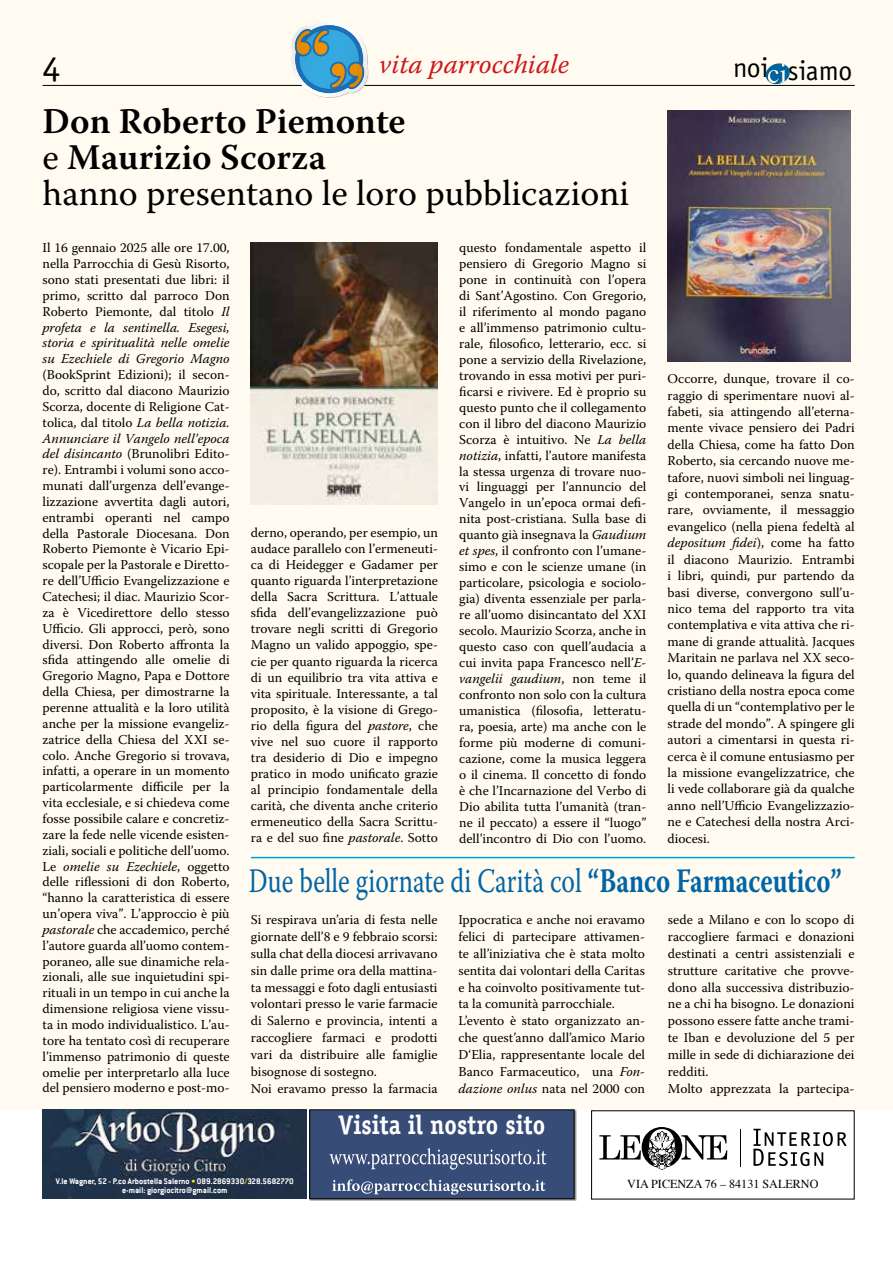
<style>
.page{position:relative;width:893px;height:1263px;background:#fff}
.page>*{position:absolute;margin:0;border:0;box-sizing:border-box;transform-origin:0 0}
.t1{font:36px/36px "Warnock Pro";color:#000}
.t2{font:36px "Officina Sans Std";color:#000}
.t3{font:34.2px "Warnock Pro";color:#0065a6;scale:.75 1}
.t4{font:27.75px "Officina Sans Std";letter-spacing:-.01em;color:#000}
.t5{font:700 27px "Officina Serif Std";color:#fff;scale:.89 1}
.t6{font:italic 27px "Warnock Pro";color:#cd171a}
.t7{font:13.5px/15.9px "Warnock Pro";color:#000;text-align:justify}
.t8{font:12.15px "Times";color:#000}
.t9{font:700 9px/9px "Conduit ITC";color:#fff;text-align:center}
.s1{font-weight:600}
.s2{font-style:italic}
.s3{font-weight:700}
.s4{color:#ffed00}
</style>
<div class="page">
<div style="left:0;top:0;width:893px;height:1109px;background:#fffbf0"></div>
<svg style="left:291px;top:22px;width:78px;height:76px"></svg>
<img style="left:43px;top:1109px;width:263px;height:90px">
<div style="left:309px;top:1109px;width:268px;height:92px;background:#000;opacity:.48"></div>
<div style="left:310px;top:1110px;width:264px;height:89px;background:#384c78"></div>
<div style="left:310px;top:1109px;width:264px;height:90px;border:1px solid #000"></div>
<svg style="left:330px;top:1148px;width:216px;height:21px"></svg>
<svg style="left:332px;top:1179px;width:213px;height:15px"></svg>
<svg style="left:599px;top:1127px;width:128px;height:43px"></svg>
<hr style="left:740px;top:1129px;width:1px;height:37px;background:#000">
<svg style="left:753px;top:1129px;width:94px;height:37px"></svg>
<img style="left:251px;top:242px;width:186px;height:262px">
<img style="left:667px;top:110px;width:183px;height:252px">
<hr style="left:251px;top:857px;width:604px;height:1px;background:#009fe3">
<h3 class="t6" style="left:379px;top:48px;width:192px">vita parrocchiale</h3>
<h1 class="t2" style="left:43px;top:48px;width:19px">4</h1>
<h3 class="t4" style="left:733px;top:55px;width:121px">noi siamo</h3>
<h1 class="t1" style="left:43px;top:102px;width:588px"><span class="s1">Don Roberto Piemonte<br></span>e <span class="s1">Maurizio Scorza<br></span>hanno presentano le loro pubblicazioni</h1>
<p class="t7" style="left:43px;top:240px;width:189px">Il 16 gennaio 2025 alle ore 17.00, nella Parrocchia di Gesù Risorto, sono stati presentati due libri: il primo, scritto dal parroco Don Roberto Piemonte, dal titolo <span class="s2">Il profeta e la sentinella. Esegesi, storia e spiritualità nelle omelie su Ezechiele di Gregorio Magno</span></p>
<p class="t7" style="left:43px;top:366px;width:189px">(BookSprint Edizioni); il secon&shy;do, scritto dal diacono Maurizio Scorza, docente di Religione Cat&shy;tolica, dal titolo <span class="s2">La bella notizia.<br>Annunciare il Vangelo nell’epoca del disincanto</span> (Brunolibri Edito&shy;re). Entrambi i volumi sono acco&shy;munati dall’urgenza dell’evange&shy;lizzazione avvertita dagli autori, entrambi operanti nel campo della Pastorale Diocesana. Don Roberto Piemonte è Vicario Epi&shy;scopale per la Pastorale e Diretto&shy;re dell’Ufficio Evangelizzazione e Catechesi; il diac. Maurizio Scor&shy;za è Vicedirettore dello stesso Ufficio. Gli approcci, però, sono diversi. Don Roberto affronta la sfida attingendo alle omelie di Gregorio Magno, Papa e Dottore della Chiesa, per dimostrarne la perenne attualità e la loro utilità anche per la missione evangeliz&shy;zatrice della Chiesa del XXI se&shy;colo. Anche Gregorio si trovava, infatti, a operare in un momento particolarmente difficile per la vita ecclesiale, e si chiedeva come fosse possibile calare e concretiz&shy;zare la fede nelle vicende esisten&shy;ziali, sociali e politiche dell’uomo.<br>Le <span class="s2">omelie su Ezechiele</span>, oggetto delle riflessioni di don Roberto, “hanno la caratteristica di essere un’opera viva”. L’approccio è più <span class="s2">pastorale</span> che accademico, perché l’autore guarda all’uomo contem&shy;poraneo, alle sue dinamiche rela&shy;zionali, alle sue inquietudini spi&shy;rituali in un tempo in cui anche la dimensione religiosa viene vissu&shy;ta in modo individualistico. L’au&shy;tore ha tentato così di recuperare l’immenso patrimonio di queste omelie per interpretarlo alla luce del pensiero moderno e post-mo-</p>
<p class="t7" style="left:251px;top:524px;width:189px">derno, operando, per esempio, un audace parallelo con l’ermeneuti&shy;ca di Heidegger e Gadamer per quanto riguarda l’interpretazione della Sacra Scrittura. L’attuale sfida dell’evangelizzazione può trovare negli scritti di Gregorio Magno un valido appoggio, spe&shy;cie per quanto riguarda la ricerca di un equilibrio tra vita attiva e vita spirituale. Interessante, a tal proposito, è la visione di Grego&shy;rio della figura del <span class="s2">pastore</span>, che vive nel suo cuore il rapporto tra desiderio di Dio e impegno pratico in modo unificato grazie al principio fondamentale della carità, che diventa anche criterio ermeneutico della Sacra Scrittu&shy;ra e del suo fine <span class="s2">pastorale</span>. Sotto</p>
<p class="t7" style="left:459px;top:239px;width:189px">questo fondamentale aspetto il pensiero di Gregorio Magno si pone in continuità con l’opera di Sant’Agostino. Con Gregorio, il riferimento al mondo pagano e all’immenso patrimonio cultu&shy;rale, filosofico, letterario, ecc. si pone a servizio della Rivelazione, trovando in essa motivi per puri&shy;ficarsi e rivivere. Ed è proprio su questo punto che il collegamento con il libro del diacono Maurizio Scorza è intuitivo. Ne <span class="s2">La bella notizia</span>, infatti, l’autore manifesta la stessa urgenza di trovare nuo&shy;vi linguaggi per l’annuncio del Vangelo in un’epoca ormai defi&shy;nita post-cristiana. Sulla base di quanto già insegnava la <span class="s2">Gaudium et spes</span>, il confronto con l’umane&shy;simo e con le scienze umane (in particolare, psicologia e sociolo&shy;gia) diventa essenziale per parla&shy;re all’uomo disincantato del XXI secolo. Maurizio Scorza, anche in questo caso con quell’audacia a cui invita papa Francesco nell’<span class="s2">E&shy;vangelii gaudium</span>, non teme il confronto non solo con la cultura umanistica (filosofia, letteratu&shy;ra, poesia, arte) ma anche con le forme più moderne di comuni&shy;cazione, come la musica leggera o il cinema. Il concetto di fondo è che l’Incarnazione del Verbo di Dio abilita tutta l’umanità (tran&shy;ne il peccato) a essere il “luogo” dell’incontro di Dio con l’uomo.</p>
<p class="t7" style="left:668px;top:370px;width:189px;line-height:16.4px">Occorre, dunque, trovare il co&shy;raggio di sperimentare nuovi al&shy;fabeti, sia attingendo all’eterna&shy;mente vivace pensiero dei Padri della Chiesa, come ha fatto Don Roberto, sia cercando nuove me&shy;tafore, nuovi simboli nei linguag&shy;gi contemporanei, senza snatu&shy;rare, ovviamente, il messaggio evangelico (nella piena fedeltà al <span class="s2">depositum fidei</span>), come ha fatto il diacono Maurizio. Entrambi i libri, quindi, pur partendo da basi diverse, convergono sull’u&shy;nico tema del rapporto tra vita contemplativa e vita attiva che ri&shy;mane di grande attualità. Jacques Maritain ne parlava nel XX seco&shy;lo, quando delineava la figura del cristiano della nostra epoca come quella di un “contemplativo per le strade del mondo”. A spingere gli autori a cimentarsi in questa ri&shy;cerca è il comune entusiasmo per la missione evangelizzatrice, che li vede collaborare già da qualche anno nell’Ufficio Evangelizzazio&shy;ne e Catechesi della nostra Arci&shy;diocesi.</p>
<h2 class="t3" style="left:249px;top:860px;width:792px">Due belle giornate di Carità col <span class="s3">“Banco Farmaceutico”</span></h2>
<p class="t7" style="left:251px;top:911px;width:188px;line-height:16.8px;text-align:left">Si respirava un’aria di festa nelle giornate dell’8 e 9 febbraio scorsi: sulla chat della diocesi arrivavano sin dalle prime ora della mattina&shy;ta messaggi e foto dagli entusiasti volontari presso le varie farmacie di Salerno e provincia, intenti a raccogliere farmaci e prodotti vari da distribuire alle famiglie bisognose di sostegno.<br>Noi eravamo presso la farmacia</p>
<p class="t7" style="left:458px;top:911px;width:188px;line-height:16.8px;text-align:left">Ippocratica e anche noi eravamo felici di partecipare attivamen&shy;te all’iniziativa che è stata molto sentita dai volontari della Caritas e ha coinvolto positivamente tut&shy;ta la comunità parrocchiale.<br>L’evento è stato organizzato an&shy;che quest’anno dall’amico Mario D‘Elia, rappresentante locale del Banco Farmaceutico, una <span class="s2">Fon&shy;dazione onlus</span> nata nel 2000 con</p>
<p class="t7" style="left:668px;top:911px;width:188px;line-height:16.8px;text-align:left">sede a Milano e con lo scopo di raccogliere farmaci e donazioni destinati a centri assistenziali e strutture caritative che provve&shy;dono alla successiva distribuzio&shy;ne a chi ha bisogno. Le donazioni possono essere fatte anche trami&shy;te Iban e devoluzione del 5 per mille in sede di dichiarazione dei redditi.<br>Molto apprezzata la partecipa-</p>
<h3 class="t5" style="left:339px;top:1108px;width:234px">Visita il nostro sito</h3>
<p class="t9" style="left:56px;top:1177px;width:239px">V.le Wagner, 52 - P.co Arbostella Salerno <span class="s4">•</span> 089.2869330<span class="s4">/</span>328.5682770 e-mail: giorgiocitro@gmail.com</p>
<p class="t8" style="left:627px;top:1173px;width:193px">VIA PICENZA 76 – 84131 SALERNO</p>
</div>
